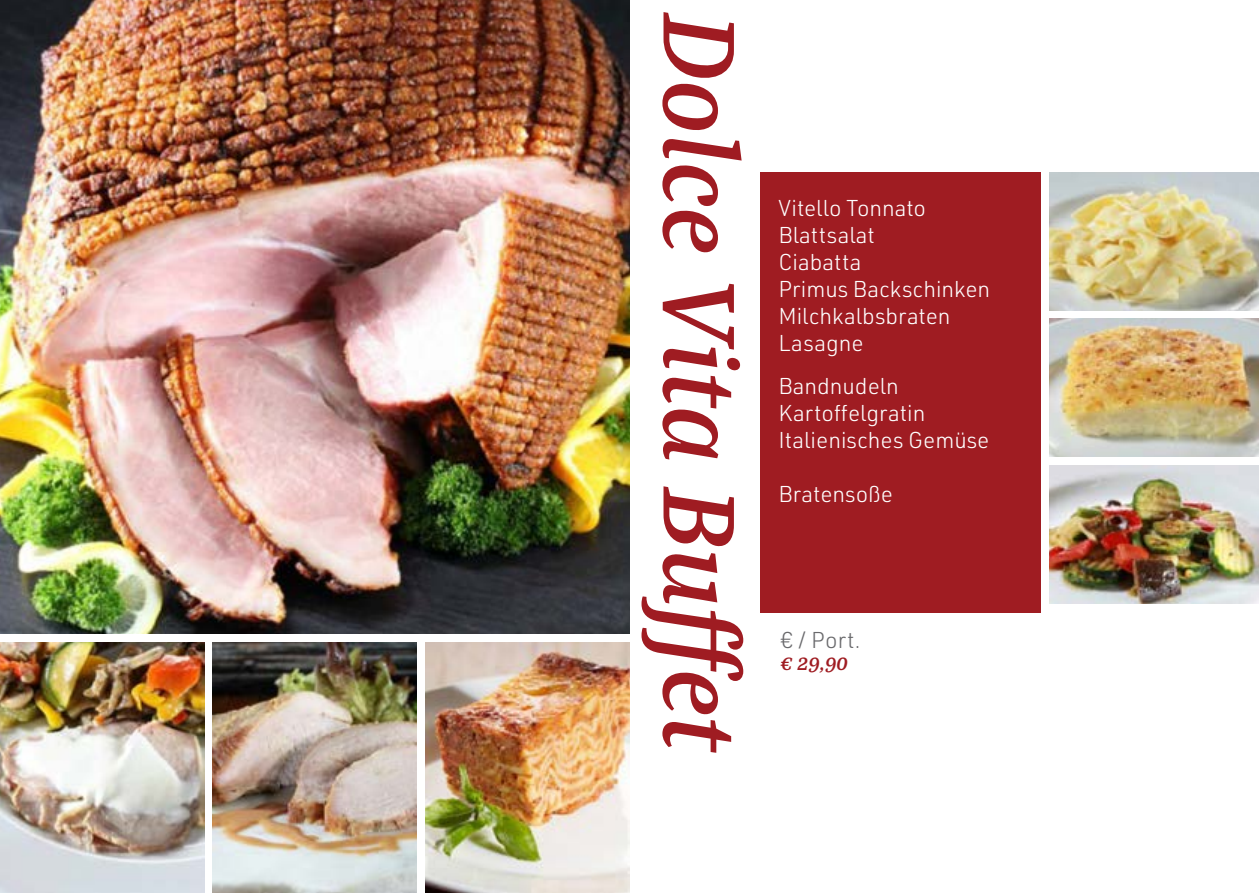
<style>
.page{position:relative;width:1259px;height:893px;background:#fff}
.page>*{position:absolute;margin:0;border:0;box-sizing:border-box;transform-origin:0 0}
.t1{font:italic 600 109.95px "Bagatela";color:#9f1c22}
.t2{font:300 22.5px/27px "URWDIN";color:#fff}
.t3{font:300 22.5px "URWDIN";color:#69696c}
.t4{font:italic 600 22.5px "Bagatela";color:#9f1c22}
</style>
<div class="page">
<img style="left:0;top:0;width:629px;height:634px">
<img style="left:213px;top:642px;width:204px;height:251px">
<img style="left:425px;top:642px;width:204px;height:251px">
<img style="left:0;top:642px;width:204px;height:251px">
<div style="left:760px;top:172px;width:280px;height:440px;background:#9f1c22"></div>
<img style="left:1049px;top:465px;width:210px;height:138px">
<img style="left:1049px;top:172px;width:210px;height:138px">
<img style="left:1049px;top:319px;width:210px;height:138px">
<h1 class="t1" style="left:773px;top:13px;width:741px;rotate:90deg">Dolce Vita Buffet</h1>
<p class="t2" style="left:778px;top:194px;width:213px">Vitello Tonnato<br>Blattsalat<br>Ciabatta<br>Primus Backschinken<br>Milchkalbsbraten<br>Lasagne</p>
<p class="t2" style="left:778px;top:372px;width:213px">Bandnudeln<br>Kartoffelgratin<br>Italienisches Gemüse</p>
<p class="t2" style="left:778px;top:480px;width:116px">Bratensoße</p>
<p class="t3" style="left:781px;top:625px;width:81px">€ / Port.</p>
<p class="t4" style="left:781px;top:648px;width:68px">€ 29,90</p>
</div>
